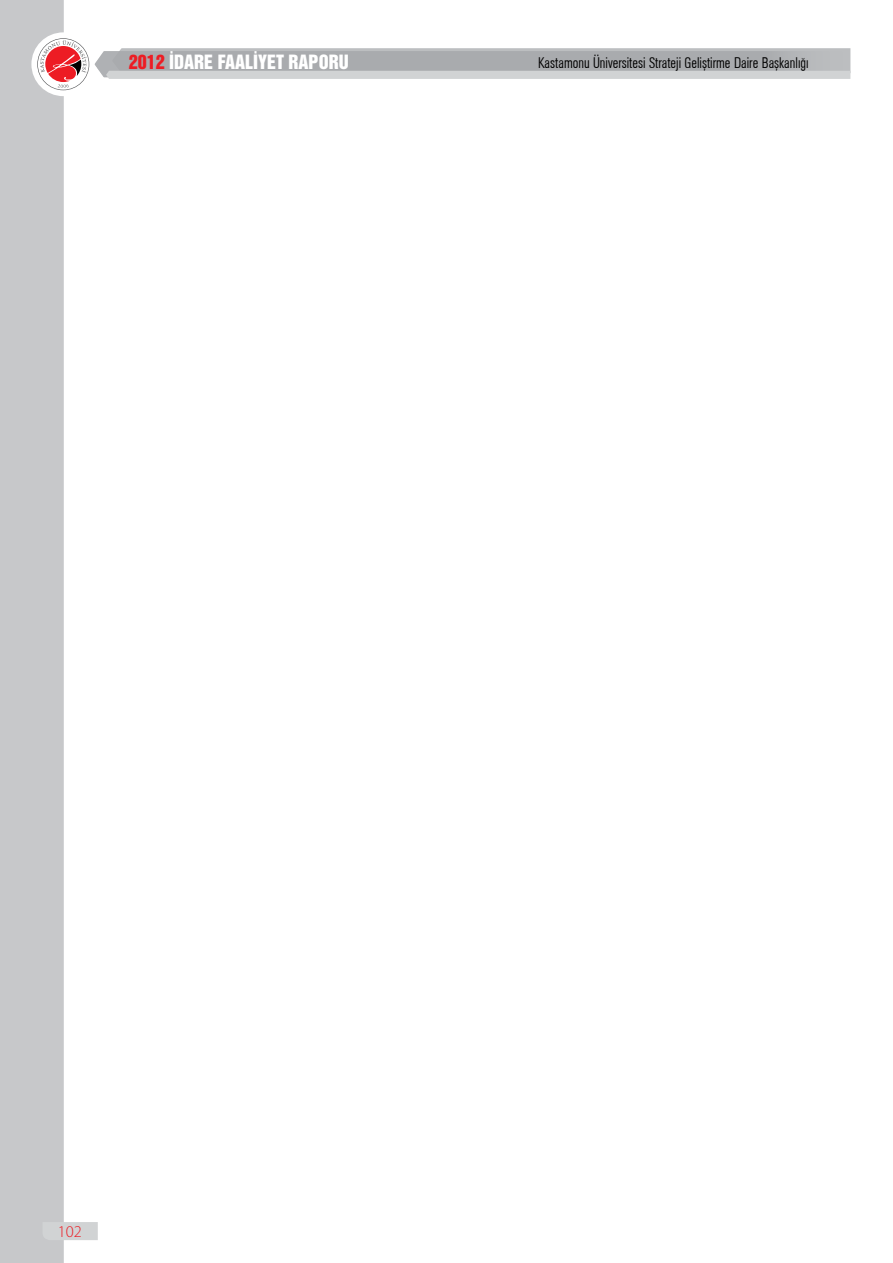
<style>
.page{position:relative;width:893px;height:1263px;background:#fff}
.page>*{position:absolute;margin:0;border:0;box-sizing:border-box;transform-origin:0 0}
.t1{font:18px "Helvetica Inserat LT Std";color:#fff}
.t2{font:300 16.5px "Myriad Pro";color:#ed1c24}
.t3{font:15px "AG Buch Condensed BQ Light";color:#000}
.s1{color:#ed1d24}
</style>
<div class="page">
<div style="left:0;top:0;width:64px;height:1263px;background:#c7c8ca"></div>
<svg style="left:94px;top:48px;width:756px;height:31px;background:#b7b9bb"></svg>
<svg style="left:38px;top:39px;width:51px;height:51px"></svg>
<svg style="left:40px;top:40px;width:46px;height:48px"></svg>
<svg style="left:43px;top:1222px;width:55px;height:18px"></svg>
<p class="t1" style="left:129px;top:51px;width:221px"><span class="s1">2012</span> İDARE FAALİYET RAPORU</p>
<p class="t3" style="left:538px;top:55px;width:272px">Kastamonu Üniversitesi Strateji Geliştirme Daire Başkanlığı</p>
<p class="t2" style="left:58px;top:1221px;width:26px">102</p>
</div>
